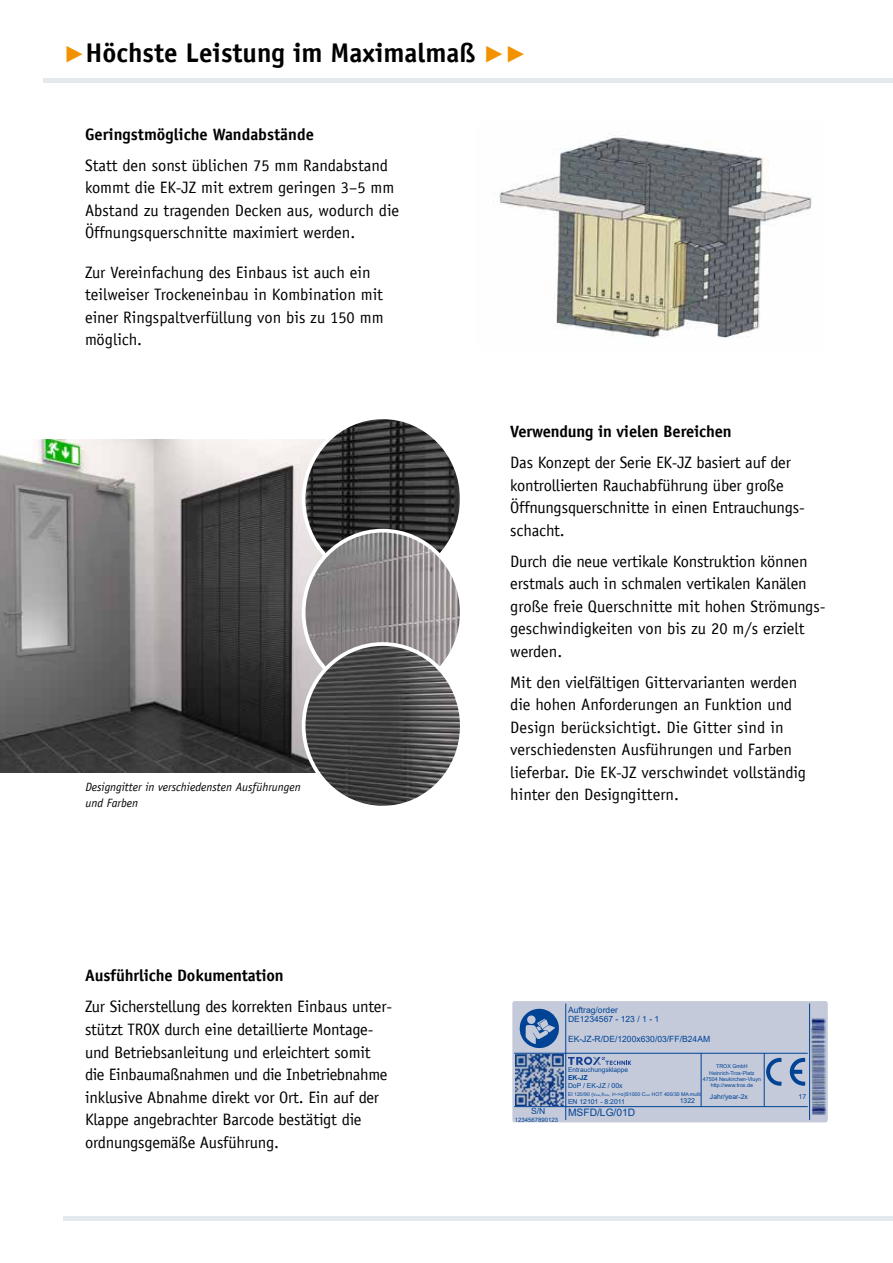
<style>
.page{position:relative;width:893px;height:1263px;background:#fff}
.page>*{position:absolute;margin:0;border:0;box-sizing:border-box;transform-origin:0 0}
.t1{font:700 27px "TROX Officina Sans";color:#000}
.t2{font:16.5px/22.5px "TROX Officina Sans";letter-spacing:-.01em;color:#000}
.t3{font:700 16.5px "TROX Officina Sans";letter-spacing:-.01em;color:#000}
.t4{font:italic 12px/16.5px "TROX Officina Sans";color:#000}
.t5{font:10.2px "Arial";color:#004395}
.t6{font:8.55px/9.6px "Arial";color:#004395}
.t7{font:6.9px "Arial";color:#004395}
.t8{font:700 6.9px "Arial";color:#004395}
.t9{font:6.6px "Arial";color:#004395}
.t10{font:6px "Arial";color:#004395}
.t11{font:5.25px/6.3px "Arial";color:#004395;text-align:center}
.t12{font:5.1px "Arial";color:#004395}
.s1{font-family:"TROX Helvetica";font-weight:400;color:#f39200}
.s2{font-size:2.55px}
.s3{font-size:4.35px}
</style>
<div class="page">
<hr style="left:64px;top:1216px;width:829px;height:4px;background:#e3e9ec">
<hr style="left:44px;top:79px;width:849px;height:4px;background:#e3e9ec">
<img style="left:0;top:439px;width:304px;height:333px">
<img style="left:304px;top:420px;width:155px;height:111px">
<div style="left:302px;top:415px;width:162px;height:168px;border:4px solid #fff;border-radius:50%"></div>
<img style="left:304px;top:531px;width:155px;height:113px">
<div style="left:302px;top:529px;width:162px;height:167px;border:4px solid #fff;border-radius:50%"></div>
<img style="left:304px;top:644px;width:155px;height:160px">
<div style="left:302px;top:642px;width:162px;height:167px;border:4px solid #fff;border-radius:50%"></div>
<img style="left:499px;top:133px;width:313px;height:205px">
<div style="left:512px;top:1001px;width:316px;height:121px;background:#c4cada;border-radius:2px"></div>
<hr style="left:565px;top:1003px;width:1px;height:117px;background:#004395">
<hr style="left:514px;top:1053px;width:294px;height:1px;background:#004395">
<hr style="left:514px;top:1106px;width:294px;height:1px;background:#004395">
<hr style="left:809px;top:1003px;width:1px;height:117px;background:#004395">
<svg style="left:568px;top:1057px;width:63px;height:8px"></svg>
<hr style="left:701px;top:1053px;width:1px;height:53px;background:#004395">
<hr style="left:764px;top:1053px;width:1px;height:53px;background:#004395">
<img style="left:811px;top:1018px;width:15px;height:97px">
<svg style="left:519px;top:1009px;width:40px;height:39px"></svg>
<svg style="left:790px;top:1058px;width:15px;height:28px"></svg>
<svg style="left:766px;top:1058px;width:15px;height:28px"></svg>
<img style="left:516px;top:1055px;width:48px;height:50px">
<h1 class="t1" style="left:64px;top:36px;width:465px"><span class="s1">▶</span>Höchste Leistung im Maximalmaß <span class="s1">▶▶</span></h1>
<p class="t3" style="left:85px;top:124px;width:230px">Geringstmögliche Wandabstände</p>
<p class="t2" style="left:85px;top:154px;width:315px">Statt den sonst üblichen 75 mm Randabstand kommt die EK-JZ mit extrem geringen 3–5 mm Abstand zu tragenden Decken aus, wodurch die Öffnungsquerschnitte maximiert werden.</p>
<p class="t2" style="left:85px;top:261px;width:300px">Zur Vereinfachung des Einbaus ist auch ein teilweiser Trockeneinbau in Kombination mit einer Ringspaltverfüllung von bis zu 150 mm möglich.</p>
<p class="t4" style="left:85px;top:778px;width:217px">Designgitter in verschiedensten Ausführungen und Farben</p>
<p class="t3" style="left:510px;top:421px;width:223px">Verwendung in vielen Bereichen</p>
<p class="t2" style="left:510px;top:451px;width:296px">Das Konzept der Serie EK-JZ basiert auf der kontrollierten Rauchabführung über große Öffnungsquerschnitte in einen Entrauchungs&shy;schacht.</p>
<p class="t2" style="left:510px;top:550px;width:315px">Durch die neue vertikale Konstruktion können erstmals auch in schmalen vertikalen Kanälen große freie Querschnitte mit hohen Strömungs&shy;geschwindigkeiten von bis zu 20 m/s erzielt werden.</p>
<p class="t2" style="left:510px;top:671px;width:297px">Mit den vielfältigen Gittervarianten werden die hohen Anforderungen an Funktion und Design berücksichtigt. Die Gitter sind in verschiedensten Ausführungen und Farben lieferbar. Die EK-JZ verschwindet vollständig hinter den Designgittern.</p>
<p class="t3" style="left:85px;top:965px;width:200px">Ausführliche Dokumentation</p>
<p class="t2" style="left:85px;top:996px;width:309px">Zur Sicherstellung des korrekten Einbaus unter&shy;stützt TROX durch eine detaillierte Montage&shy;und Betriebsanleitung und erleichtert somit die Einbaumaßnahmen und die Inbetriebnahme inklusive Abnahme direkt vor Ort. Ein auf der Klappe angebrachter Barcode bestätigt die ordnungsgemäße Ausführung.</p>
<p class="t6" style="left:568px;top:1005px;width:93px">Auftrag/order<br>DE1234567 - 123 / 1 - 1</p>
<p class="t6" style="left:568px;top:1034px;width:144px">EK-JZ-R/DE/1200x630/03/FF/B24AM</p>
<p class="t9" style="left:568px;top:1065px;width:62px">Entrauchungsklappe</p>
<p class="t7" style="left:568px;top:1081px;width:56px">DoP / EK-JZ / 00x</p>
<p class="t12" style="left:568px;top:1090px;width:134px">EI 120/90 (v<span class="s2">edw</span>,h<span class="s2">odw</span><span class="s3">,</span> i&lt;-&gt;o)S1000 C<span class="s2">mod</span> HOT 400/30 MA multi</p>
<p class="t7" style="left:710px;top:1092px;width:40px">Jahr/year-2x</p>
<p class="t7" style="left:680px;top:1096px;width:17px">1322</p>
<p class="t11" style="left:703px;top:1063px;width:60px">TROX GmbH<br>Heinrich-Trox-Platz<br>47504 Neukirchen-Vluyn http://www.trox.de</p>
<p class="t8" style="left:568px;top:1073px;width:21px">EK-JZ</p>
<p class="t7" style="left:568px;top:1097px;width:58px">EN 12101 - 8:2011</p>
<p class="t5" style="left:568px;top:1105px;width:69px">MSFD/LG/01D</p>
<p class="t6" style="left:531px;top:1106px;width:16px">S/N</p>
<p class="t10" style="left:515px;top:1115px;width:45px">1234567890123</p>
<p class="t7" style="left:798px;top:1092px;width:9px">17</p>
</div>
